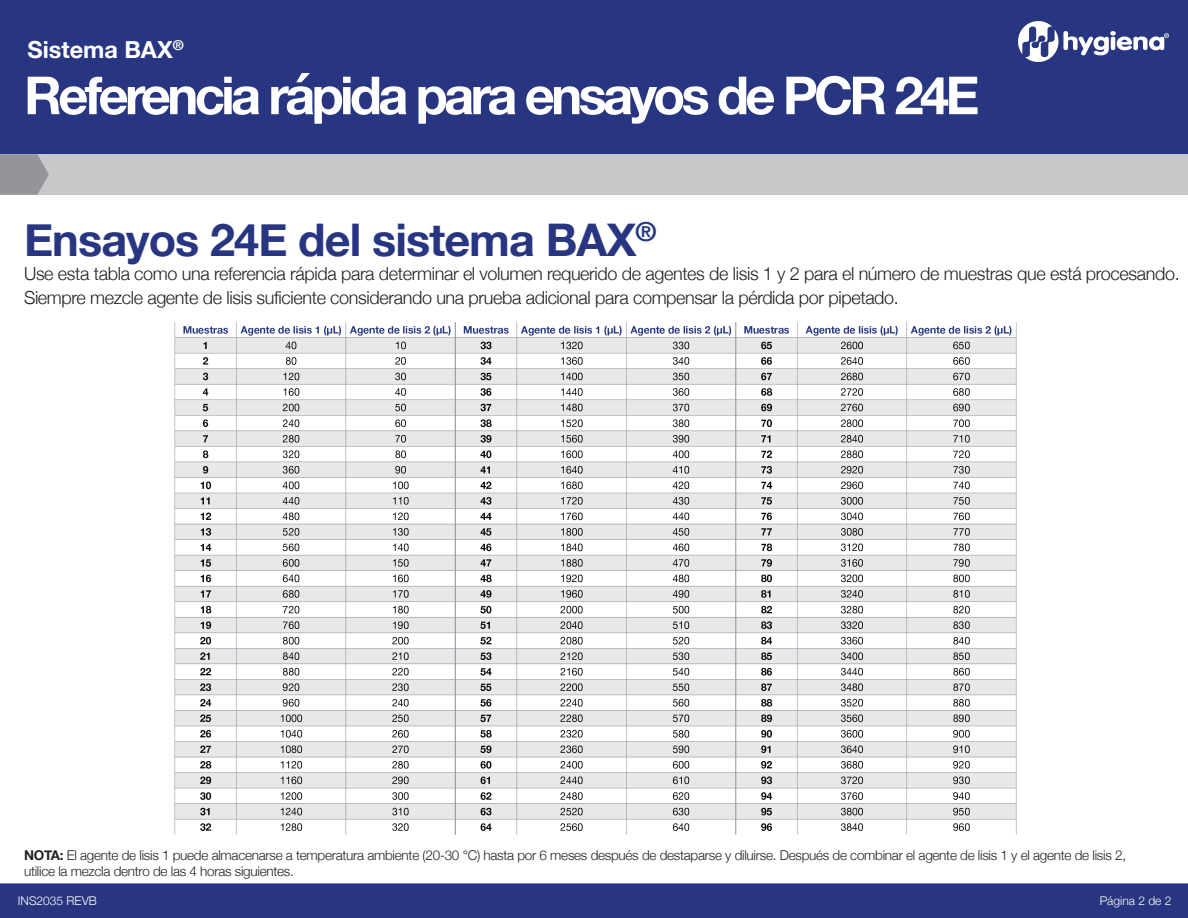
<style>
.page{position:relative;width:1188px;height:918px;background:#fff}
.page>*{position:absolute;margin:0;border:0;box-sizing:border-box;transform-origin:0 0}
.t1{font:700 52.5px "Helvetica Neue";letter-spacing:-.07em;color:#fff}
.t2{font:700 45px "Helvetica Neue";letter-spacing:-.02em;color:#283681}
.t3{font:700 23.55px "Helvetica Neue";color:#fff}
.t4{font:300 18px/24px "Helvetica Neue";letter-spacing:-.02em;color:#231f20}
.t5{font:300 13.5px/16.2px "Helvetica Neue";letter-spacing:-.02em;color:#231f20}
.t6{font:300 12px "Helvetica Neue";color:#fff}
.s1{font-weight:700}
</style>
<div class="page">
<div style="left:0;top:884px;width:1188px;height:34px;background:#283681"></div>
<div style="left:0;top:0;width:1188px;height:154px;background:#283681"></div>
<div style="left:0;top:154px;width:1188px;height:41px;background:#c7c8ca"></div>
<svg style="left:0;top:154px;width:49px;height:41px"></svg>
<img style="left:1019px;top:22px;width:150px;height:40px">
<img style="left:174px;top:322px;width:843px;height:513px">
<h3 class="t3" style="left:27px;top:31px;width:158px">Sistema BAX<sup>®</sup></h3>
<h1 class="t1" style="left:24px;top:54px;width:957px">Referencia rápida para ensayos de PCR 24E</h1>
<h2 class="t2" style="left:24px;top:205px;width:634px">Ensayos 24E del sistema BAX<sup>®</sup></h2>
<p class="t4" style="left:24px;top:260px;width:1157px">Use esta tabla como una referencia rápida para determinar el volumen requerido de agentes de lisis 1 y 2 para el número de muestras que está procesando.<br>Siempre mezcle agente de lisis suficiente considerando una prueba adicional para compensar la pérdida por pipetado.</p>
<p class="t5" style="left:24px;top:846px;width:1104px"><span class="s1">NOTA:</span> El agente de lisis 1 puede almacenarse a temperatura ambiente (20-30 °C) hasta por 6 meses después de destaparse y diluirse. Después de combinar el agente de lisis 1 y el agente de lisis 2, utilice la mezcla dentro de las 4 horas siguientes.</p>
<p class="t6" style="left:18px;top:891px;width:82px">RR-003 Rev 01</p>
<p class="t6" style="left:1112px;top:891px;width:61px">Page 2 of 2</p>
<p class="t6" style="left:18px;top:892px;width:80px">INS2035 REVB</p>
<p class="t6" style="left:1100px;top:892px;width:63px">Página 2 de</p>
</div>
